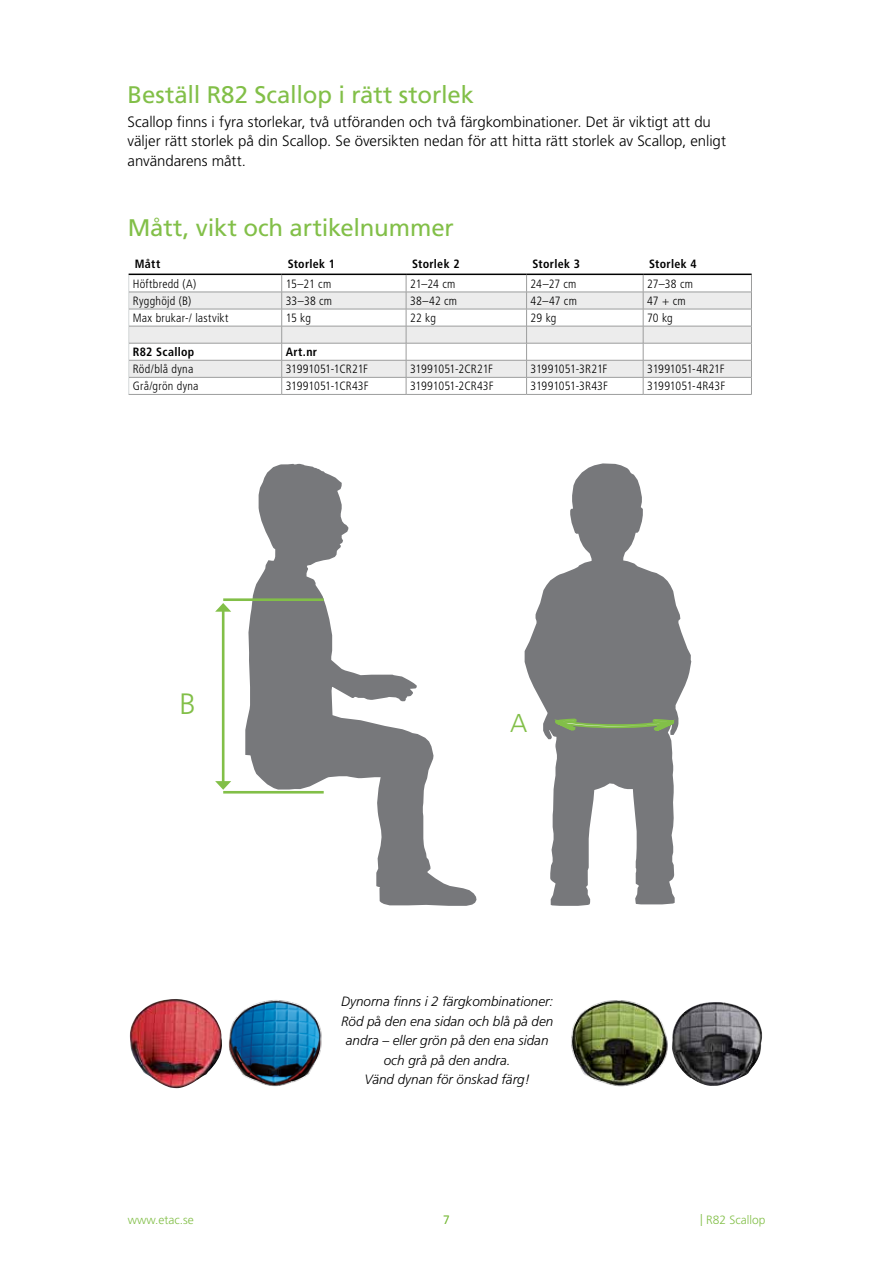
<style>
.page{position:relative;width:893px;height:1263px;background:#fff}
.page>*{position:absolute;margin:0;border:0;box-sizing:border-box;transform-origin:0 0}
.t1{font:300 29.4px "Frutiger LT Pro";color:#82bf48}
.t2{font:300 25.8px "Frutiger LT Pro";color:#82bf48}
.t3{font:24px "Frutiger LT Pro";letter-spacing:-.005em;color:#82bf48}
.t4{font:300 15px/19.5px "Frutiger LT Pro";color:#000}
.t5{font:italic 300 13.5px/19.5px "Frutiger LT Pro";color:#000;text-align:center}
.t6{font:300 condensed 12px "Frutiger LT Pro";letter-spacing:.01em;color:#000}
.t7{font:300 condensed 12px "Frutiger LT Pro";letter-spacing:-.015em;color:#000}
.t8{font:700 condensed 12px "Frutiger LT Pro";letter-spacing:.025em;color:#000}
.t9{font:300 12px "Frutiger LT Std";color:#82bf48}
</style>
<div class="page">
<svg style="left:130px;top:275px;width:621px;height:119px"></svg>
<svg style="left:130px;top:293px;width:621px;height:84px;fill:#ececec"></svg>
<hr style="left:129px;top:274px;width:153px;height:1px;background:#000">
<hr style="left:282px;top:274px;width:124px;height:1px;background:#000">
<hr style="left:406px;top:274px;width:121px;height:1px;background:#000">
<hr style="left:527px;top:274px;width:116px;height:1px;background:#000">
<hr style="left:643px;top:274px;width:109px;height:1px;background:#000">
<svg style="left:129px;top:275px;width:1px;height:119px"></svg>
<hr style="left:129px;top:292px;width:153px;height:1px;background:#9c9d9d">
<hr style="left:282px;top:292px;width:124px;height:1px;background:#9c9d9d">
<hr style="left:406px;top:292px;width:121px;height:1px;background:#9c9d9d">
<hr style="left:527px;top:292px;width:116px;height:1px;background:#9c9d9d">
<hr style="left:643px;top:292px;width:109px;height:1px;background:#9c9d9d">
<hr style="left:129px;top:309px;width:153px;height:1px;background:#9c9d9d">
<hr style="left:282px;top:309px;width:124px;height:1px;background:#9c9d9d">
<hr style="left:406px;top:309px;width:121px;height:1px;background:#9c9d9d">
<hr style="left:527px;top:309px;width:116px;height:1px;background:#9c9d9d">
<hr style="left:643px;top:309px;width:109px;height:1px;background:#9c9d9d">
<hr style="left:129px;top:326px;width:153px;height:1px;background:#9c9d9d">
<hr style="left:282px;top:326px;width:124px;height:1px;background:#9c9d9d">
<hr style="left:406px;top:326px;width:121px;height:1px;background:#9c9d9d">
<hr style="left:527px;top:326px;width:116px;height:1px;background:#9c9d9d">
<hr style="left:643px;top:326px;width:109px;height:1px;background:#9c9d9d">
<hr style="left:129px;top:343px;width:153px;height:1px;background:#9c9d9d">
<hr style="left:282px;top:343px;width:124px;height:1px;background:#9c9d9d">
<hr style="left:406px;top:343px;width:121px;height:1px;background:#9c9d9d">
<hr style="left:527px;top:343px;width:116px;height:1px;background:#9c9d9d">
<hr style="left:643px;top:343px;width:109px;height:1px;background:#9c9d9d">
<hr style="left:129px;top:360px;width:153px;height:1px;background:#9c9d9d">
<hr style="left:282px;top:360px;width:124px;height:1px;background:#9c9d9d">
<hr style="left:406px;top:360px;width:121px;height:1px;background:#9c9d9d">
<hr style="left:527px;top:360px;width:116px;height:1px;background:#9c9d9d">
<hr style="left:643px;top:360px;width:109px;height:1px;background:#9c9d9d">
<hr style="left:129px;top:377px;width:153px;height:1px;background:#9c9d9d">
<hr style="left:282px;top:377px;width:124px;height:1px;background:#9c9d9d">
<svg style="left:281px;top:275px;width:1px;height:119px"></svg>
<hr style="left:406px;top:377px;width:121px;height:1px;background:#9c9d9d">
<hr style="left:527px;top:377px;width:116px;height:1px;background:#9c9d9d">
<hr style="left:643px;top:377px;width:109px;height:1px;background:#9c9d9d">
<hr style="left:129px;top:394px;width:153px;height:1px;background:#9c9d9d">
<hr style="left:282px;top:394px;width:124px;height:1px;background:#9c9d9d">
<hr style="left:406px;top:394px;width:121px;height:1px;background:#9c9d9d">
<hr style="left:527px;top:394px;width:116px;height:1px;background:#9c9d9d">
<hr style="left:643px;top:394px;width:109px;height:1px;background:#9c9d9d">
<svg style="left:406px;top:275px;width:1px;height:119px"></svg>
<svg style="left:526px;top:275px;width:1px;height:119px"></svg>
<svg style="left:643px;top:275px;width:1px;height:119px"></svg>
<svg style="left:751px;top:275px;width:1px;height:119px"></svg>
<svg style="left:525px;top:463px;width:166px;height:443px;fill:#77787b"></svg>
<svg style="left:245px;top:464px;width:231px;height:442px"></svg>
<hr style="left:222px;top:609px;width:2px;height:174px;background:#82bf48">
<svg style="left:215px;top:603px;width:16px;height:9px"></svg>
<svg style="left:215px;top:781px;width:16px;height:9px"></svg>
<hr style="left:223px;top:598px;width:101px;height:3px;background:#82bf48">
<hr style="left:223px;top:791px;width:101px;height:2px;background:#82bf48">
<svg style="left:550px;top:717px;width:130px;height:16px;background:#7f9270"></svg>
<img style="left:130px;top:999px;width:92px;height:89px">
<img style="left:229px;top:1000px;width:93px;height:87px">
<img style="left:672px;top:1002px;width:90px;height:84px">
<img style="left:571px;top:1000px;width:97px;height:87px">
<h3 class="t3" style="left:128px;top:81px;width:348px">Beställ R82 Scallop i rätt storlek</h3>
<p class="t4" style="left:128px;top:112px;width:600px">Scallop finns i fyra storlekar, två utföranden och två färgkombinationer. Det är viktigt att du väljer rätt storlek på din Scallop. Se översikten nedan för att hitta rätt storlek av Scallop, enligt användarens mått.</p>
<h3 class="t3" style="left:128px;top:214px;width:328px">Mått, vikt och artikelnummer</h3>
<p class="t8" style="left:135px;top:257px;width:27px">Mått</p>
<p class="t8" style="left:288px;top:257px;width:49px">Storlek 1</p>
<p class="t8" style="left:412px;top:257px;width:49px">Storlek 2</p>
<p class="t8" style="left:533px;top:257px;width:49px">Storlek 3</p>
<p class="t8" style="left:649px;top:257px;width:49px">Storlek 4</p>
<p class="t6" style="left:133px;top:277px;width:65px">Höftbredd (A)</p>
<p class="t6" style="left:286px;top:277px;width:47px">15–21 cm</p>
<p class="t6" style="left:410px;top:277px;width:47px">21–24 cm</p>
<p class="t6" style="left:531px;top:277px;width:47px">24–27 cm</p>
<p class="t6" style="left:647px;top:277px;width:47px">27–38 cm</p>
<p class="t6" style="left:133px;top:294px;width:60px">Rygghöjd (B)</p>
<p class="t6" style="left:286px;top:294px;width:48px">33–38 cm</p>
<p class="t6" style="left:410px;top:294px;width:49px">38–42 cm</p>
<p class="t6" style="left:531px;top:294px;width:48px">42–47 cm</p>
<p class="t6" style="left:647px;top:294px;width:40px">47 + cm</p>
<p class="t6" style="left:133px;top:311px;width:97px">Max brukar-/ lastvikt</p>
<p class="t6" style="left:286px;top:311px;width:27px">15 kg</p>
<p class="t6" style="left:410px;top:311px;width:27px">22 kg</p>
<p class="t6" style="left:531px;top:311px;width:27px">29 kg</p>
<p class="t6" style="left:647px;top:311px;width:27px">70 kg</p>
<p class="t8" style="left:133px;top:345px;width:63px">R82 Scallop</p>
<p class="t8" style="left:286px;top:345px;width:33px">Art.nr</p>
<p class="t6" style="left:133px;top:362px;width:62px">Röd/blå dyna</p>
<p class="t7" style="left:286px;top:362px;width:84px">31991051-1CR21F</p>
<p class="t7" style="left:410px;top:362px;width:85px">31991051-2CR21F</p>
<p class="t7" style="left:531px;top:362px;width:78px">31991051-3R21F</p>
<p class="t7" style="left:647px;top:362px;width:79px">31991051-4R21F</p>
<p class="t6" style="left:133px;top:379px;width:67px">Grå/grön dyna</p>
<p class="t6" style="left:286px;top:379px;width:85px">31991051-1CR43F</p>
<p class="t6" style="left:410px;top:379px;width:85px">31991051-2CR43F</p>
<p class="t6" style="left:531px;top:379px;width:79px">31991051-3R43F</p>
<p class="t6" style="left:647px;top:379px;width:80px">31991051-4R43F</p>
<h1 class="t1" style="left:180px;top:686px;width:18px">B</h1>
<h2 class="t2" style="left:510px;top:708px;width:19px">A</h2>
<p class="t5" style="left:341px;top:992px;width:214px">Dynorna finns i 2 färgkombinationer:<br>Röd på den ena sidan och blå på den andra – eller grön på den ena sidan och grå på den andra.<br>Vänd dynan för önskad färg!</p>
<p class="t9" style="left:128px;top:1213px;width:68px">www.etac.se</p>
<p class="t9" style="left:443px;top:1213px;width:8px">7</p>
<p class="t9" style="left:700px;top:1213px;width:67px">| R82 Scallop</p>
</div>
